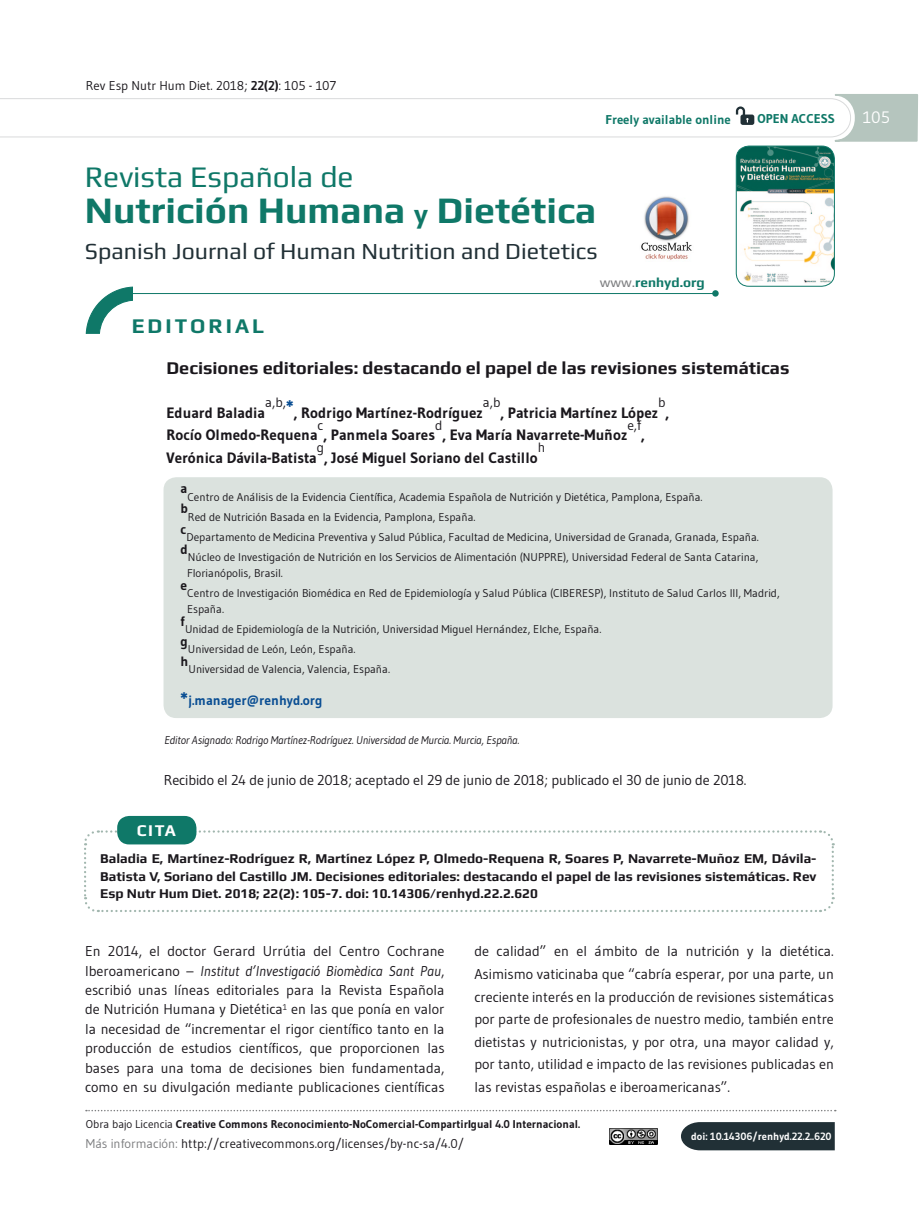
<style>
.page{position:relative;width:919px;height:1217px;background:#fff}
.page>*{position:absolute;margin:0;border:0;box-sizing:border-box;transform-origin:0 0}
.t1{font:700 37.5px "Play";color:#0f7868}
.t2{font:30px "Play";color:#0f7868}
.t3{font:23.1px "Play";color:#213036}
.t4{font:700 21px "Play";letter-spacing:.15em;color:#0f7868}
.t5{font:700 18px "Play";color:#1a171c}
.t6{font:700 16.5px "Play";color:#fff}
.t7{font:16.5px "Gudea";color:#fff}
.t8{font:700 15px "Gudea";color:#1a171c}
.t9{font:14.25px/19.4px "Gudea";color:#1a171c;text-align:justify}
.t10{font:700 13.5px/17.2px "Play";color:#1a171c;text-align:justify}
.t11{font:700 13.5px "Gudea";color:#0a4e93}
.t12{font:700 13.5px "Play";color:#0f7868}
.t13{font:13.5px "Gudea";color:#1a171c}
.t14{font:700 13.5px "Gudea";color:#1a171c}
.t15{font:12.75px "Gudea";color:#1a171c}
.t16{font:700 12.75px "Gudea";color:#0f7868}
.t17{font:11.25px/15.8px "Gudea";color:#1a171c}
.t18{font:700 11.25px "Gudea";color:#1a171c}
.t19{font:italic 11.25px "Gudea";letter-spacing:-.01em;color:#1a171c}
.t20{font:700 10.5px "Gudea";color:#fff}
.s1{font-weight:700}
.s2{font-size:27px}
.s3{font-weight:400;color:#7c7d7f}
.s4{font-size:18px}
.s5{font-style:italic}
.s6{font-weight:400}
.s7{color:#7c7d7f}
</style>
<div class="page">
<div style="left:681px;top:1122px;width:153px;height:27px;background:#213036"></div>
<img style="left:737px;top:146px;width:97px;height:140px">
<div style="left:735px;top:146px;width:99px;height:140px;border:1px solid #0f7868;border-radius:13px"></div>
<svg style="left:86px;top:1109px;width:749px;height:2px"></svg>
<hr style="left:118px;top:293px;width:596px;height:1px;background:#0f7868">
<svg style="left:85px;top:286px;width:48px;height:48px"></svg>
<svg style="left:712px;top:290px;width:6px;height:6px"></svg>
<div style="left:163px;top:477px;width:669px;height:241px;background:#dbe2de;border-radius:13px"></div>
<svg style="left:0;top:94px;width:918px;height:48px"></svg>
<img style="left:609px;top:1128px;width:48px;height:16px">
<img style="left:641px;top:196px;width:51px;height:64px">
<svg style="left:84px;top:829px;width:751px;height:83px"></svg>
<div style="left:117px;top:815px;width:79px;height:29px;background:#0f7868;border-radius:12px"></div>
<p class="t15" style="left:86px;top:78px;width:252px">Rev Esp Nutr Hum Diet. 2018; <span class="s1">22(2)</span>: 105 - 107</p>
<p class="t16" style="left:605px;top:112px;width:127px">Freely available online</p>
<p class="t16" style="left:757px;top:111px;width:79px">OPEN ACCESS</p>
<h2 class="t2" style="left:85px;top:159px;width:270px">Revista Española de</h2>
<h1 class="t1" style="left:85px;top:188px;width:513px">Nutrición Humana <span class="s2">y</span> Dietética</h1>
<h3 class="t3" style="left:85px;top:237px;width:514px">Spanish Journal of Human Nutrition and Dietetics</h3>
<h3 class="t4" style="left:132px;top:314px;width:134px">EDITORIAL</h3>
<p class="t12" style="left:599px;top:275px;width:106px"><span class="s3">www.</span>renhyd.org</p>
<p class="t5" style="left:166px;top:357px;width:624px">Decisiones editoriales: destacando el papel de las revisiones sistemáticas</p>
<p class="t8" style="left:166px;top:403px;width:318px">Eduard Baladia<sup>a,b,</sup><sup>*</sup>, Rodrigo Martínez-Rodríguez</p>
<p class="t13" style="left:483px;top:394px;width:19px">a,b</p>
<p class="t13" style="left:658px;top:394px;width:9px">b</p>
<p class="t8" style="left:500px;top:403px;width:159px">, Patricia Martínez López</p>
<p class="t8" style="left:665px;top:403px;width:5px">,</p>
<p class="t13" style="left:627px;top:416px;width:15px">e,f</p>
<p class="t8" style="left:641px;top:425px;width:5px">,</p>
<p class="t13" style="left:317px;top:416px;width:7px">c</p>
<p class="t13" style="left:435px;top:416px;width:9px">d</p>
<p class="t8" style="left:166px;top:425px;width:270px">Rocío Olmedo-Requena , Panmela Soares</p>
<p class="t8" style="left:442px;top:425px;width:186px">, Eva María Navarrete-Muñoz</p>
<p class="t13" style="left:538px;top:439px;width:9px">h</p>
<p class="t13" style="left:317px;top:439px;width:9px">g</p>
<p class="t8" style="left:324px;top:448px;width:215px">, José Miguel Soriano del Castillo</p>
<p class="t8" style="left:166px;top:448px;width:152px">Verónica Dávila-Batista</p>
<p class="t14" style="left:181px;top:480px;width:8px">a</p>
<p class="t17" style="left:187px;top:488px;width:516px">Centro de Análisis de la Evidencia Científica, Academia Española de Nutrición y Dietética, Pamplona, España.</p>
<p class="t14" style="left:181px;top:500px;width:9px">b</p>
<p class="t17" style="left:188px;top:509px;width:289px">Red de Nutrición Basada en la Evidencia, Pamplona, España.</p>
<p class="t14" style="left:181px;top:520px;width:7px">c</p>
<p class="t17" style="left:186px;top:529px;width:574px">Departamento de Medicina Preventiva y Salud Pública, Facultad de Medicina, Universidad de Granada, Granada, España.</p>
<p class="t14" style="left:181px;top:540px;width:9px">d</p>
<p class="t17" style="left:187px;top:549px;width:573px">Núcleo de Investigación de Nutrición en los Servicios de Alimentación (NUPPRE), Universidad Federal de Santa Catarina,<br>Florianópolis, Brasil.</p>
<p class="t14" style="left:181px;top:576px;width:8px">e</p>
<p class="t17" style="left:187px;top:585px;width:594px">Centro de Investigación Biomédica en Red de Epidemiología y Salud Pública (CIBERESP), Instituto de Salud Carlos III, Madrid,<br>España.</p>
<p class="t14" style="left:181px;top:612px;width:6px">f</p>
<p class="t17" style="left:185px;top:621px;width:418px">Unidad de Epidemiología de la Nutrición, Universidad Miguel Hernández, Elche, España.</p>
<p class="t14" style="left:181px;top:632px;width:9px">g</p>
<p class="t17" style="left:188px;top:641px;width:169px">Universidad de León, León, España.</p>
<p class="t14" style="left:181px;top:652px;width:9px">h</p>
<p class="t17" style="left:188px;top:661px;width:203px">Universidad de Valencia, Valencia, España.</p>
<p class="t11" style="left:181px;top:692px;width:143px"><span class="s4">*</span>j.manager@renhyd.org</p>
<p class="t19" style="left:164px;top:733px;width:356px">Editor Asignado: Rodrigo Martínez-Rodríguez. Universidad de Murcia. Murcia, España.</p>
<p class="t9" style="left:164px;top:769px;width:584px">Recibido el 24 de junio de 2018; aceptado el 29 de junio de 2018; publicado el 30 de junio de 2018.</p>
<p class="t6" style="left:137px;top:820px;width:41px">CITA</p>
<p class="t10" style="left:100px;top:849px;width:717px">Baladia E, Martínez-Rodríguez R, Martínez López P, Olmedo-Requena R, Soares P, Navarrete-Muñoz EM, Dávila-Batista V, Soriano del Castillo JM. Decisiones editoriales: destacando el papel de las revisiones sistemáticas. Rev Esp Nutr Hum Diet. 2018; 22(2): 105-7. doi: 10.14306/renhyd.22.2.620</p>
<p class="t9" style="left:85px;top:941px;width:361px">En 2014, el doctor Gerard Urrútia del Centro Cochrane Iberoamericano – <span class="s5">Institut d’Investigació Biomèdica Sant Pau</span>, escribió unas líneas editoriales para la Revista Española de Nutrición Humana y Dietética<sup>1</sup> en las que ponía en valor la necesidad de “incrementar el rigor científico tanto en la producción de estudios científicos, que proporcionen las bases para una toma de decisiones bien fundamentada, como en su divulgación mediante publicaciones científicas</p>
<p class="t9" style="left:474px;top:939px;width:361px;line-height:22.5px">de calidad” en el ámbito de la nutrición y la dietética.<br>Asimismo vaticinaba que “cabría esperar, por una parte, un creciente interés en la producción de revisiones sistemáticas por parte de profesionales de nuestro medio, también entre dietistas y nutricionistas, y por otra, una mayor calidad y, por tanto, utilidad e impacto de las revisiones publicadas en las revistas españolas e iberoamericanas”.</p>
<p class="t18" style="left:86px;top:1117px;width:495px"><span class="s6">Obra bajo Licencia</span> Creative Commons Reconocimiento-NoComercial-CompartirIgual 4.0 Internacional.</p>
<p class="t15" style="left:86px;top:1135px;width:379px"><span class="s7">Más información:</span> http://creativecommons.org/licenses/by-nc-sa/4.0/</p>
<p class="t20" style="left:691px;top:1129px;width:142px">doi: 10.14306/renhyd.22.2..620</p>
<p class="t7" style="left:862px;top:107px;width:29px">105</p>
</div>
